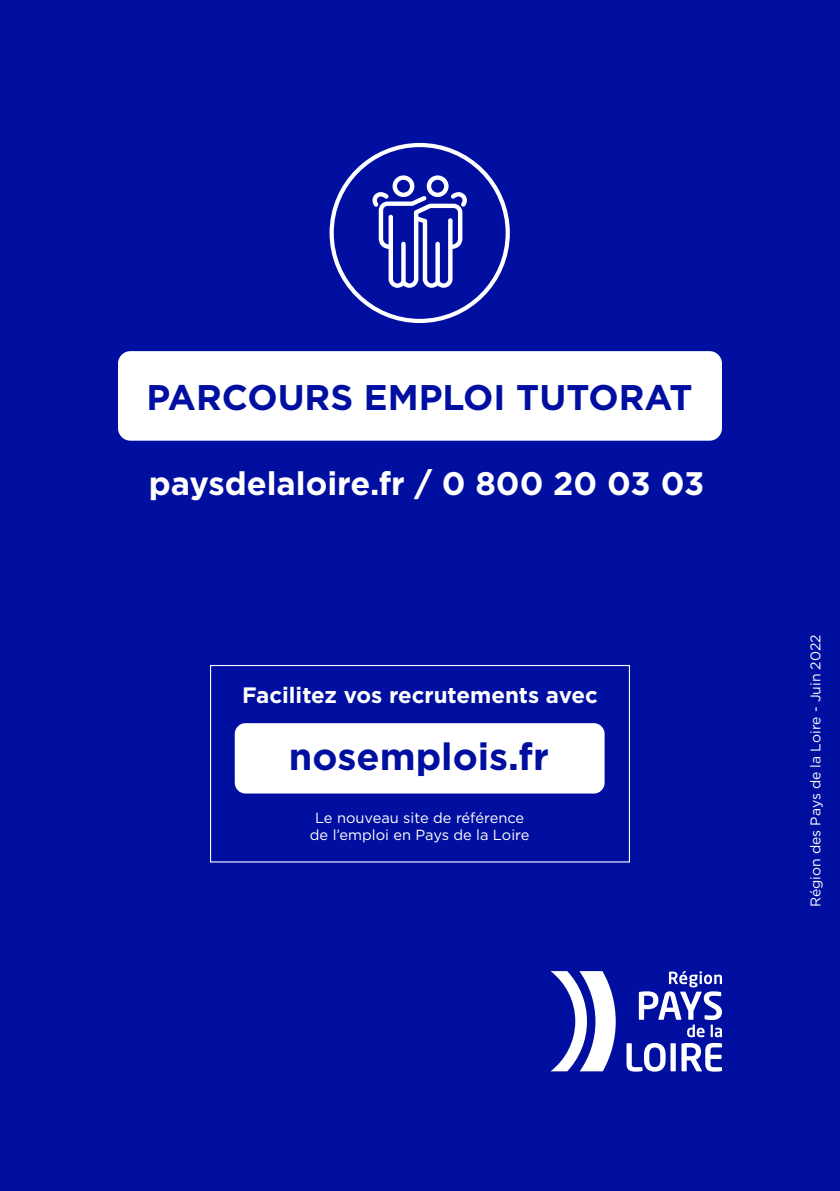
<style>
.page{position:relative;width:840px;height:1191px;background:#fff}
.page>*{position:absolute;margin:0;border:0;box-sizing:border-box;transform-origin:0 0}
.t1{font:700 37.8px "Gotham";color:#000fa0}
.t2{font:700 35.6px "Gotham";color:#000fa0}
.t3{font:700 32.6px "Gotham";color:#fff}
.t4{font:700 22.2px "Gotham";color:#fff}
.t5{font:14.6px/17.6px "Gotham";color:#fff;text-align:center}
.t6{font:14px "Gotham";color:#fff}
</style>
<div class="page">
<div style="left:0;top:0;width:839px;height:1191px;background:#000fa0"></div>
<svg style="left:550px;top:971px;width:65px;height:100px"></svg>
<svg style="left:626px;top:1043px;width:39px;height:28px"></svg>
<div style="left:670px;top:1043px;width:5px;height:28px;background:#fff"></div>
<svg style="left:681px;top:1043px;width:40px;height:28px"></svg>
<svg style="left:638px;top:971px;width:83px;height:66px"></svg>
<div style="left:329px;top:143px;width:180px;height:180px;border:4px solid #fff;border-radius:50%"></div>
<svg style="left:372px;top:175px;width:95px;height:113px"></svg>
<div style="left:119px;top:352px;width:601px;height:87px;background:#fff;border-radius:11px"></div>
<div style="left:118px;top:351px;width:603px;height:90px;border:2px solid #fff;border-radius:11px"></div>
<div style="left:235px;top:724px;width:368px;height:68px;background:#fff;border-radius:10px"></div>
<div style="left:235px;top:723px;width:369px;height:70px;border:2px solid #fff;border-radius:10px"></div>
<div style="left:210px;top:665px;width:419px;height:197px;border:1px solid #fff"></div>
<h2 class="t2" style="left:146px;top:374px;width:547px">PARCOURS EMPLOI TUTORAT</h2>
<h3 class="t3" style="left:149px;top:461px;width:557px">paysdelaloire.fr / 0 800 20 03 03</h3>
<h3 class="t4" style="left:242px;top:680px;width:357px">Facilitez vos recrutements avec</h3>
<h1 class="t1" style="left:289px;top:731px;width:261px">nosemplois.fr</h1>
<p class="t5" style="left:310px;top:808px;width:221px">Le nouveau site de référence de l’emploi en Pays de la Loire</p>
<p class="t6" style="left:806px;top:907px;width:274px;rotate:-90deg">Région des Pays de la Loire - Juin 2022</p>
</div>
